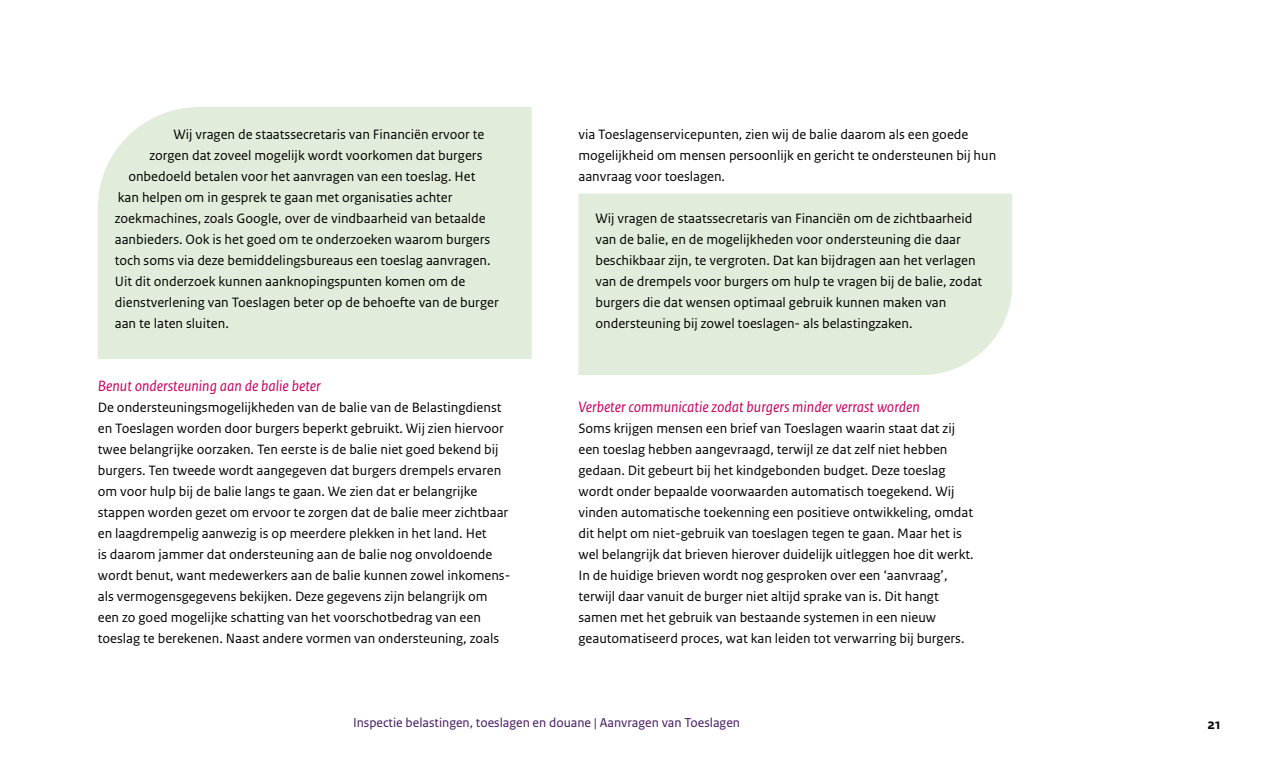
<style>
.page{position:relative;width:1276px;height:759px;background:#fff}
.page>*{position:absolute;margin:0;border:0;box-sizing:border-box;transform-origin:0 0}
.t1{font:italic 15.75px "Rijksoverheid Sans Text";color:#ca005d}
.t2{font:700 15px "Rijksoverheid Sans Text";color:#000}
.t3{font:14.25px/21px "Rijksoverheid Sans Text";color:#000}
.t4{font:13.5px "Rijksoverheid Sans Text";color:#42145f}
</style>
<div class="page">
<div style="left:578px;top:194px;width:434px;height:181px;background:#e1edda"></div>
<div style="left:98px;top:107px;width:433px;height:252px;background:#e1edda"></div>
<p class="t3" style="left:173px;top:124px;width:313px">Wij vragen de staatssecretaris van Financiën ervoor te</p>
<p class="t3" style="left:149px;top:145px;width:334px">zorgen dat zoveel mogelijk wordt voorkomen dat burgers</p>
<p class="t3" style="left:128px;top:166px;width:348px">onbedoeld betalen voor het aanvragen van een toeslag. Het</p>
<p class="t3" style="left:118px;top:187px;width:336px">kan helpen om in gesprek te gaan met organisaties achter</p>
<p class="t3" style="left:115px;top:208px;width:372px">zoekmachines, zoals Google, over de vindbaarheid van betaalde</p>
<p class="t3" style="left:115px;top:229px;width:377px">aanbieders. Ook is het goed om te onderzoeken waarom burgers</p>
<p class="t3" style="left:115px;top:250px;width:377px">toch soms via deze bemiddelingsbureaus een toeslag aanvragen.</p>
<p class="t3" style="left:115px;top:271px;width:352px">Uit dit onderzoek kunnen aanknopingspunten komen om de</p>
<p class="t3" style="left:115px;top:292px;width:385px">dienstverlening van Toeslagen beter op de behoefte van de burger</p>
<p class="t3" style="left:115px;top:313px;width:115px">aan te laten sluiten.</p>
<p class="t1" style="left:98px;top:377px;width:224px">Benut ondersteuning aan de balie beter</p>
<p class="t3" style="left:98px;top:397px;width:414px">De ondersteuningsmogelijkheden van de balie van de Belastingdienst en Toeslagen worden door burgers beperkt gebruikt. Wij zien hiervoor twee belangrijke oorzaken. Ten eerste is de balie niet goed bekend bij burgers. Ten tweede wordt aangegeven dat burgers drempels ervaren om voor hulp bij de balie langs te gaan. We zien dat er belangrijke stappen worden gezet om ervoor te zorgen dat de balie meer zichtbaar en laagdrempelig aanwezig is op meerdere plekken in het land. Het<br>is daarom jammer dat ondersteuning aan de balie nog onvoldoende wordt benut, want medewerkers aan de balie kunnen zowel inkomens&shy;als vermogensgegevens bekijken. Deze gegevens zijn belangrijk om een zo goed mogelijke schatting van het voorschotbedrag van een toeslag te berekenen. Naast andere vormen van ondersteuning, zoals</p>
<p class="t3" style="left:578px;top:124px;width:419px">via Toeslagenservicepunten, zien wij de balie daarom als een goede mogelijkheid om mensen persoonlijk en gericht te ondersteunen bij hun aanvraag voor toeslagen.</p>
<p class="t3" style="left:595px;top:208px;width:388px">Wij vragen de staatssecretaris van Financiën om de zichtbaarheid van de balie, en de mogelijkheden voor ondersteuning die daar beschikbaar zijn, te vergroten. Dat kan bijdragen aan het verlagen van de drempels voor burgers om hulp te vragen bij de balie, zodat burgers die dat wensen optimaal gebruik kunnen maken van ondersteuning bij zowel toeslagen- als belastingzaken.</p>
<p class="t1" style="left:578px;top:398px;width:343px">Verbeter communicatie zodat burgers minder verrast worden</p>
<p class="t3" style="left:578px;top:418px;width:397px">Soms krijgen mensen een brief van Toeslagen waarin staat dat zij een toeslag hebben aangevraagd, terwijl ze dat zelf niet hebben gedaan. Dit gebeurt bij het kindgebonden budget. Deze toeslag wordt onder bepaalde voorwaarden automatisch toegekend. Wij vinden automatische toekenning een positieve ontwikkeling, omdat dit helpt om niet-gebruik van toeslagen tegen te gaan. Maar het is wel belangrijk dat brieven hierover duidelijk uitleggen hoe dit werkt.<br>In de huidige brieven wordt nog gesproken over een ‘aanvraag’, terwijl daar vanuit de burger niet altijd sprake van is. Dit hangt samen met het gebruik van bestaande systemen in een nieuw geautomatiseerd proces, wat kan leiden tot verwarring bij burgers.</p>
<p class="t4" style="left:353px;top:715px;width:388px">Inspectie belastingen, toeslagen en douane | Aanvragen van Toeslagen</p>
<p class="t2" style="left:1207px;top:715px;width:15px">21</p>
</div>
